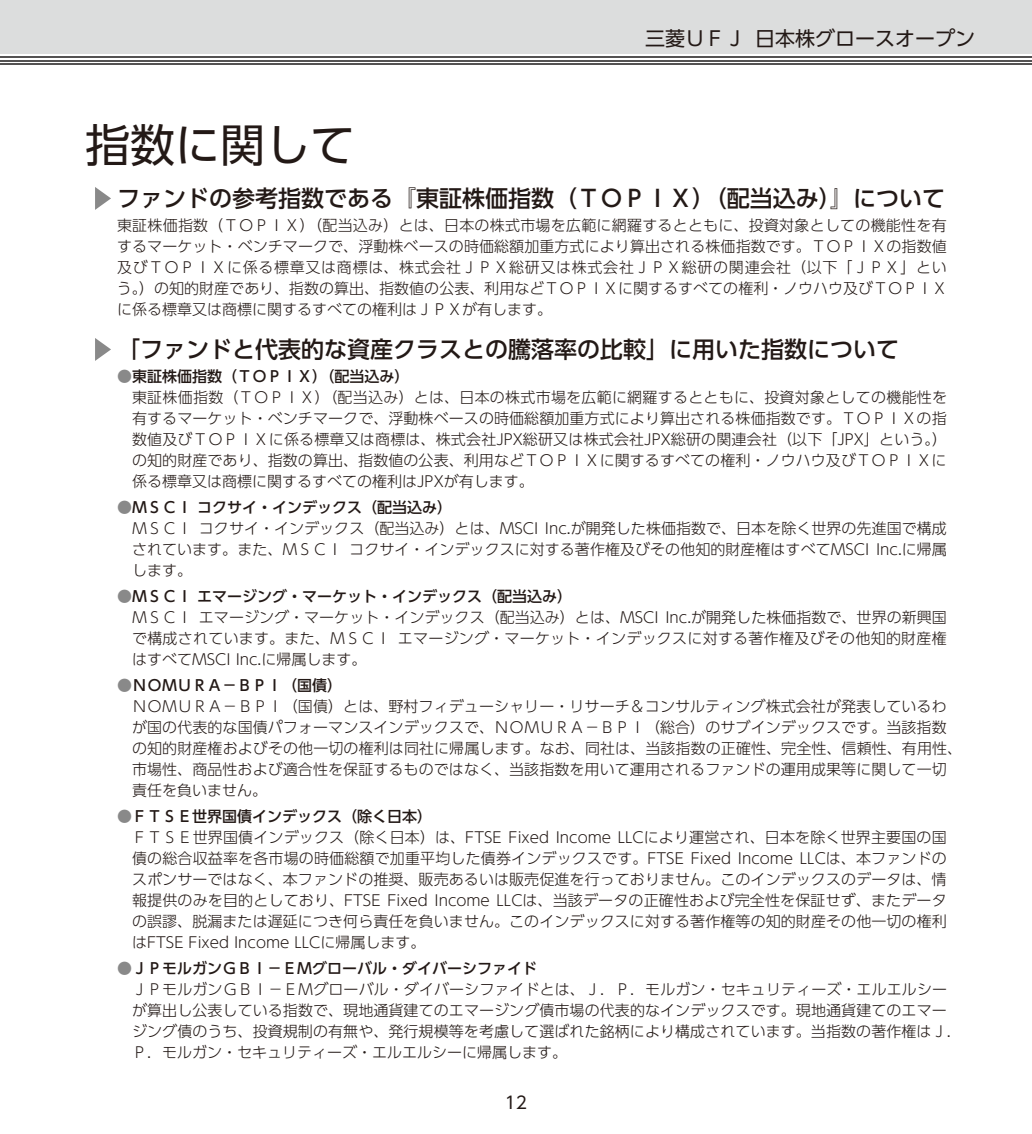
<style>
.page{position:relative;width:1032px;height:1134px;background:#fff}
.page>*{position:absolute;margin:0;border:0;box-sizing:border-box;transform-origin:0 0}
.t1{font:45px "UD Shin Go Pro";color:#231916}
.t2{font:500 23px "UD Shin Go Pro";color:#231916}
.t3{font:20px "UD Shin Go Pro";color:#231916}
.t4{font:17px "UD Shin Go Pro";color:#231916}
.t5{font:300 15px/21px "UD Shin Go Pro";letter-spacing:.005em;color:#231916}
.s1{font-weight:500;color:#898989}
.s2{font-weight:500}
</style>
<div class="page">
<div style="left:0;top:0;width:1032px;height:54px;background:#dcdddd"></div>
<hr style="left:0;top:63px;width:1032px;height:2px;background:#545252">
<hr style="left:0;top:60px;width:1032px;height:1px;background:#545252">
<hr style="left:0;top:56px;width:1032px;height:2px;background:#545252">
<svg style="left:95px;top:187px;width:16px;height:23px"></svg>
<svg style="left:95px;top:338px;width:16px;height:23px"></svg>
<h3 class="t3" style="left:645px;top:22px;width:331px">三菱ＵＦＪ 日本株グロースオープン</h3>
<h1 class="t1" style="left:85px;top:108px;width:272px">指数に関して</h1>
<h2 class="t2" style="left:117px;top:180px;width:829px">ファンドの参考指数である『東証株価指数（ＴＯＰＩＸ）（配当込み）』について</h2>
<p class="t5" style="left:117px;top:214px;width:831px;text-align:justify">東証株価指数（ＴＯＰＩＸ）（配当込み）とは、日本の株式市場を広範に網羅するとともに、投資対象としての機能性を有するマーケット・ベンチマークで、浮動株ベースの時価総額加重方式により算出される株価指数です。ＴＯＰＩＸの指数値及びＴＯＰＩＸに係る標章又は商標は、株式会社ＪＰＸ総研又は株式会社ＪＰＸ総研の関連会社（以下「ＪＰＸ」という。）の知的財産であり、指数の算出、指数値の公表、利用などＴＯＰＩＸに関するすべての権利・ノウハウ及びＴＯＰＩＸに係る標章又は商標に関するすべての権利はＪＰＸが有します。</p>
<h2 class="t2" style="left:117px;top:331px;width:783px">「ファンドと代表的な資産クラスとの騰落率の比較」に用いた指数について</h2>
<p class="t5" style="left:132px;top:365px;width:816px;text-indent:-15px"><span class="s1">●</span><span class="s2">東証株価指数（ＴＯＰＩＸ）（配当込み）<br></span>東証株価指数（ＴＯＰＩＸ）（配当込み）とは、日本の株式市場を広範に網羅するとともに、投資対象としての機能性を有するマーケット・ベンチマークで、浮動株ベースの時価総額加重方式により算出される株価指数です。ＴＯＰＩＸの指数値及びＴＯＰＩＸに係る標章又は商標は、株式会社JPX総研又は株式会社JPX総研の関連会社（以下「JPX」という。）の知的財産であり、指数の算出、指数値の公表、利用などＴＯＰＩＸに関するすべての権利・ノウハウ及びＴＯＰＩＸに係る標章又は商標に関するすべての権利はJPXが有します。</p>
<p class="t5" style="left:132px;top:496px;width:816px;text-indent:-15px"><span class="s1">●</span><span class="s2">ＭＳＣＩコクサイ・インデックス（配当込み）<br></span>ＭＳＣＩコクサイ・インデックス（配当込み）とは、MSCI Inc.が開発した株価指数で、日本を除く世界の先進国で構成されています。また、ＭＳＣＩコクサイ・インデックスに対する著作権及びその他知的財産権はすべてMSCI Inc.に帰属します。</p>
<p class="t5" style="left:132px;top:585px;width:816px;text-indent:-15px"><span class="s1">●</span><span class="s2">ＭＳＣＩエマージング・マーケット・インデックス（配当込み）<br></span>ＭＳＣＩエマージング・マーケット・インデックス（配当込み）とは、MSCI Inc.が開発した株価指数で、世界の新興国で構成されています。また、ＭＳＣＩエマージング・マーケット・インデックスに対する著作権及びその他知的財産権はすべてMSCI Inc.に帰属します。</p>
<p class="t5" style="left:132px;top:674px;width:831px;text-indent:-15px"><span class="s1">●</span><span class="s2">ＮＯＭＵＲＡ－ＢＰＩ（国債）<br></span>ＮＯＭＵＲＡ－ＢＰＩ（国債）とは、野村フィデューシャリー・リサーチ＆コンサルティング株式会社が発表しているわが国の代表的な国債パフォーマンスインデックスで、ＮＯＭＵＲＡ－ＢＰＩ（総合）のサブインデックスです。当該指数の知的財産権およびその他一切の権利は同社に帰属します。なお、同社は、当該指数の正確性、完全性、信頼性、有用性、市場性、商品性および適合性を保証するものではなく、当該指数を用いて運用されるファンドの運用成果等に関して一切責任を負いません。</p>
<p class="t5" style="left:132px;top:805px;width:816px;text-indent:-15px"><span class="s1">●</span><span class="s2">ＦＴＳＥ世界国債インデックス（除く日本）<br></span>ＦＴＳＥ世界国債インデックス（除く日本）は、FTSE Fixed Income LLCにより運営され、日本を除く世界主要国の国債の総合収益率を各市場の時価総額で加重平均した債券インデックスです。FTSE Fixed Income LLCは、本ファンドのスポンサーではなく、本ファンドの推奨、販売あるいは販売促進を行っておりません。このインデックスのデータは、情報提供のみを目的としており、FTSE Fixed Income LLCは、当該データの正確性および完全性を保証せず、またデータの誤謬、脱漏または遅延につき何ら責任を負いません。このインデックスに対する著作権等の知的財産その他一切の権利はFTSE Fixed Income LLCに帰属します。</p>
<p class="t5" style="left:132px;top:957px;width:831px;text-indent:-15px"><span class="s1">●</span><span class="s2">ＪＰモルガンＧＢＩ－ＥＭグローバル・ダイバーシファイド<br></span>ＪＰモルガンＧＢＩ－ＥＭグローバル・ダイバーシファイドとは、Ｊ．Ｐ．モルガン・セキュリティーズ・エルエルシーが算出し公表している指数で、現地通貨建てのエマージング債市場の代表的なインデックスです。現地通貨建てのエマージング債のうち、投資規制の有無や、発行規模等を考慮して選ばれた銘柄により構成されています。当指数の著作権はＪ．Ｐ．モルガン・セキュリティーズ・エルエルシーに帰属します。</p>
<p class="t4" style="left:505px;top:1089px;width:24px">12</p>
</div>
